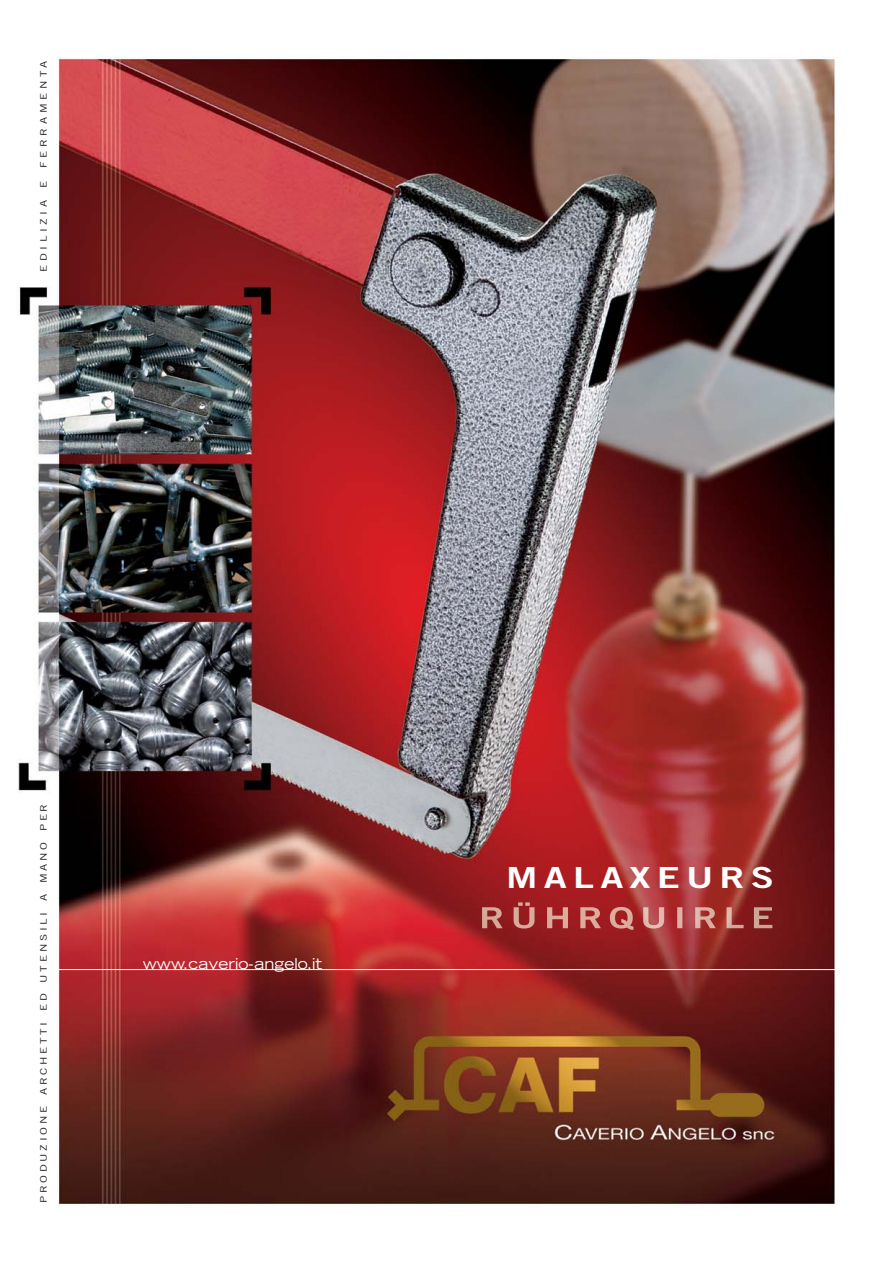
<style>
.page{position:relative;width:893px;height:1263px;background:#fff}
.page>*{position:absolute;margin:0;border:0;box-sizing:border-box;transform-origin:0 0}
.t1{font:29.1px "Trade Gothic Bold Two";letter-spacing:.165em;color:#fff;scale:1.3 1}
.t2{font:expanded 15px "Trade Gothic LH";color:#fff}
.t3{font:9px "Trade Gothic";letter-spacing:.23em;color:#231f20;scale:1.3 1}
.t4{font:9px "Trade Gothic";letter-spacing:.31em;color:#231f20;scale:1.3 1}
</style>
<div class="page">
<img style="left:18px;top:56px;width:818px;height:1152px">
<hr style="left:0;top:969px;width:893px;height:1px;background:#fff">
<img style="left:482px;top:902px;width:290px;height:28px">
<p class="t4" style="left:40px;top:168px;width:84px;rotate:-90deg">FERRAMENTA</p>
<p class="t3" style="left:40px;top:188px;width:7px;rotate:-90deg">E</p>
<p class="t4" style="left:40px;top:272px;width:57px;rotate:-90deg">EDILIZIA</p>
<p class="t3" style="left:40px;top:1203px;width:309px;rotate:-90deg">PRODUZIONE ARCHETTI ED UTENSILI A MANO PER</p>
<h2 class="t2" style="left:143px;top:958px;width:181px">www.caverio-angelo.it</h2>
<h1 class="t1" style="left:506px;top:867px;width:207px">MALAXEURS</h1>
</div>
